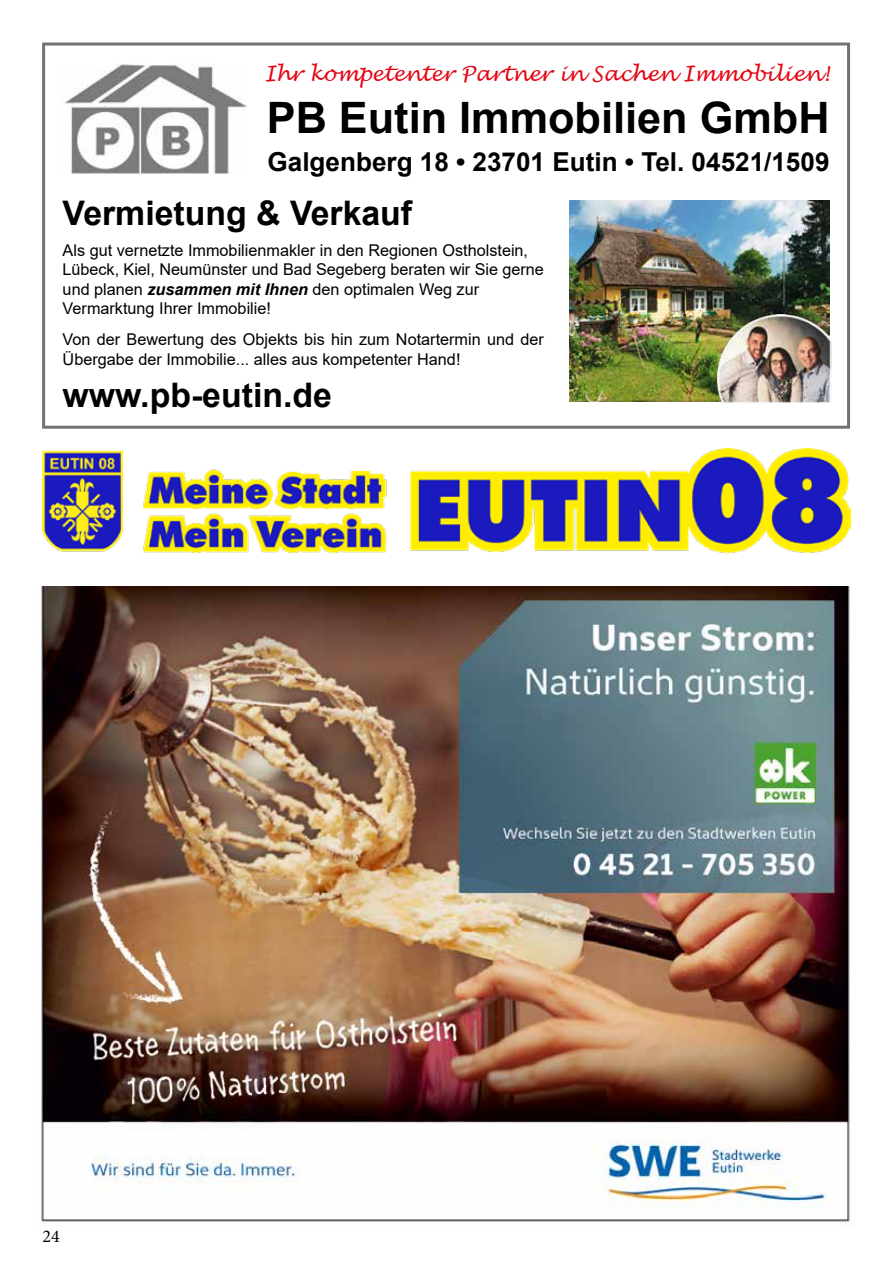
<style>
.page{position:relative;width:893px;height:1263px;background:#fff}
.page>*{position:absolute;margin:0;border:0;box-sizing:border-box;transform-origin:0 0}
.t1{font:700 43.35px "Arial";color:#000}
.t2{font:700 33.75px "Arial";color:#000}
.t3{font:700 26.1px "Arial";color:#000}
.t4{font:italic 20.7px "Lucida Handwriting";color:#e30613}
.t5{font:18px "Minion Pro";color:#000}
.t6{font:16.2px/19.5px "Arial";color:#000}
.s1{font-weight:700;font-style:italic}
</style>
<div class="page">
<img style="left:41px;top:587px;width:809px;height:639px">
<div style="left:42px;top:43px;width:808px;height:386px;border:3px solid #707375"></div>
<img style="left:570px;top:200px;width:259px;height:202px">
<img style="left:65px;top:64px;width:182px;height:110px">
<img style="left:718px;top:315px;width:114px;height:88px">
<img style="left:42px;top:449px;width:808px;height:105px">
<p class="t4" style="left:264px;top:61px;width:566px">Ihr kompetenter Partner in Sachen Immobilien!</p>
<h1 class="t1" style="left:267px;top:87px;width:564px">PB Eutin Immobilien GmbH</h1>
<h3 class="t3" style="left:268px;top:143px;width:563px">Galgenberg 18 • 23701 Eutin • Tel. 04521/1509</h3>
<h2 class="t2" style="left:63px;top:189px;width:351px">Vermietung &amp; Verkauf</h2>
<p class="t6" style="left:63px;top:240px;width:483px">Als gut vernetzte Immobilienmakler in den Regionen Ostholstein, Lübeck, Kiel, Neumünster und Bad Segeberg beraten wir Sie gerne und planen <span class="s1">zusammen mit Ihnen</span> den optimalen Weg zur Vermarktung Ihrer Immobilie!</p>
<p class="t6" style="left:63px;top:330px;width:483px">Von der Bewertung des Objekts bis hin zum Notartermin und der<br>Übergabe der Immobilie... alles aus kompetenter Hand!</p>
<h2 class="t2" style="left:63px;top:372px;width:271px">www.pb-eutin.de</h2>
<p class="t5" style="left:43px;top:1224px;width:19px">24</p>
</div>
